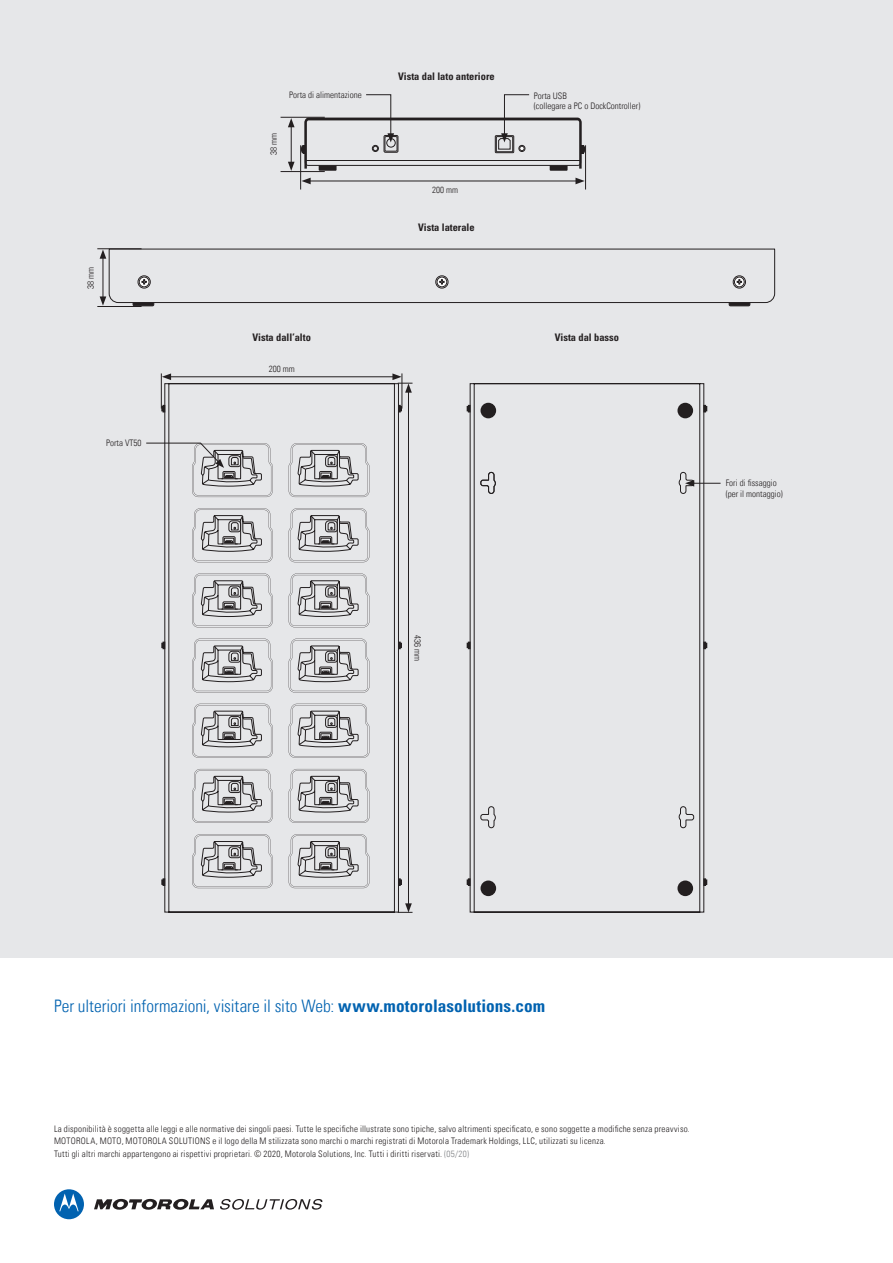
<style>
.page{position:relative;width:893px;height:1263px;background:#fff}
.page>*{position:absolute;margin:0;border:0;box-sizing:border-box;transform-origin:0 0}
.Body_Bold{font:300 condensed 17.25px "Univers LT";color:#0162b0}
.Body{font:700 condensed 10.35px "Univers LT Pro";color:#231f20}
.Body_Text{font:300 condensed 9px/12.3px "Univers LT";letter-spacing:.025em;color:#231f20}
.Body-2{font:300 condensed 9px/10.8px "Univers LT";color:#231f20}
.s1{font-family:"Univers LT Pro";font-weight:700}
.s2{color:#808285}
</style>
<div class="page">
<div style="left:0;top:0;width:893px;height:958px;background:#e6e7e9"></div>
<svg style="left:164px;top:383px;width:235px;height:530px"></svg>
<svg style="left:398px;top:405px;width:4px;height:7px"></svg>
<svg style="left:398px;top:642px;width:4px;height:7px"></svg>
<svg style="left:398px;top:878px;width:4px;height:8px"></svg>
<svg style="left:162px;top:405px;width:3px;height:7px"></svg>
<svg style="left:162px;top:642px;width:3px;height:7px"></svg>
<svg style="left:162px;top:878px;width:3px;height:8px"></svg>
<hr style="left:402px;top:373px;width:1px;height:36px;background:#231f20">
<hr style="left:161px;top:373px;width:1px;height:36px;background:#231f20">
<hr style="left:97px;top:248px;width:45px;height:1px;background:#231f20">
<hr style="left:97px;top:306px;width:45px;height:1px;background:#231f20">
<hr style="left:281px;top:117px;width:44px;height:1px;background:#231f20">
<hr style="left:281px;top:171px;width:44px;height:1px;background:#231f20">
<hr style="left:300px;top:145px;width:1px;height:45px;background:#231f20">
<hr style="left:585px;top:145px;width:1px;height:45px;background:#231f20">
<svg style="left:469px;top:383px;width:235px;height:530px"></svg>
<svg style="left:703px;top:405px;width:4px;height:7px"></svg>
<svg style="left:703px;top:642px;width:4px;height:7px"></svg>
<svg style="left:703px;top:878px;width:4px;height:8px"></svg>
<svg style="left:467px;top:405px;width:3px;height:7px"></svg>
<svg style="left:467px;top:642px;width:3px;height:7px"></svg>
<svg style="left:467px;top:878px;width:3px;height:8px"></svg>
<div style="left:677px;top:403px;width:16px;height:15px;background:#231f20;border-radius:50%"></div>
<div style="left:677px;top:880px;width:16px;height:16px;background:#231f20;border-radius:50%"></div>
<svg style="left:480px;top:472px;width:16px;height:22px"></svg>
<svg style="left:678px;top:807px;width:16px;height:21px"></svg>
<svg style="left:480px;top:807px;width:16px;height:21px"></svg>
<div style="left:480px;top:403px;width:16px;height:15px;background:#231f20;border-radius:50%"></div>
<div style="left:480px;top:880px;width:16px;height:16px;background:#231f20;border-radius:50%"></div>
<hr style="left:308px;top:181px;width:270px;height:1px;background:#231f20">
<svg style="left:301px;top:178px;width:10px;height:6px"></svg>
<svg style="left:575px;top:178px;width:10px;height:6px"></svg>
<hr style="left:291px;top:125px;width:1px;height:39px;background:#231f20">
<svg style="left:288px;top:162px;width:7px;height:9px"></svg>
<svg style="left:288px;top:118px;width:7px;height:9px"></svg>
<svg style="left:301px;top:94px;width:284px;height:77px"></svg>
<hr style="left:169px;top:376px;width:226px;height:1px;background:#231f20">
<svg style="left:162px;top:373px;width:9px;height:7px"></svg>
<hr style="left:408px;top:390px;width:1px;height:516px;background:#231f20">
<svg style="left:392px;top:373px;width:20px;height:20px"></svg>
<svg style="left:398px;top:903px;width:14px;height:10px"></svg>
<svg style="left:678px;top:472px;width:43px;height:22px"></svg>
<svg style="left:100px;top:248px;width:675px;height:58px"></svg>
<svg style="left:146px;top:442px;width:127px;height:55px"></svg>
<svg style="left:192px;top:508px;width:81px;height:54px"></svg>
<svg style="left:192px;top:573px;width:81px;height:54px"></svg>
<svg style="left:192px;top:638px;width:81px;height:55px"></svg>
<svg style="left:192px;top:704px;width:81px;height:54px"></svg>
<svg style="left:192px;top:769px;width:81px;height:54px"></svg>
<svg style="left:192px;top:834px;width:81px;height:54px"></svg>
<svg style="left:289px;top:443px;width:80px;height:54px"></svg>
<svg style="left:289px;top:508px;width:80px;height:54px"></svg>
<svg style="left:289px;top:573px;width:80px;height:54px"></svg>
<svg style="left:289px;top:638px;width:80px;height:55px"></svg>
<svg style="left:289px;top:704px;width:80px;height:54px"></svg>
<svg style="left:289px;top:769px;width:80px;height:54px"></svg>
<svg style="left:289px;top:834px;width:80px;height:54px"></svg>
<svg style="left:94px;top:1199px;width:120px;height:11px"></svg>
<svg style="left:54px;top:1189px;width:30px;height:30px"></svg>
<svg style="left:220px;top:1199px;width:102px;height:10px"></svg>
<p class="Body-2" style="left:85px;top:289px;width:23px;rotate:-90deg">38 mm</p>
<p class="Body-2" style="left:106px;top:437px;width:37px">Porta VT50</p>
<p class="Body" style="left:398px;top:70px;width:98px">Vista dal lato anteriore</p>
<p class="Body-2" style="left:268px;top:155px;width:23px;rotate:-90deg">38 mm</p>
<p class="Body-2" style="left:289px;top:89px;width:74px">Porta di alimentazione</p>
<p class="Body-2" style="left:534px;top:90px;width:34px">Porta USB</p>
<p class="Body-2" style="left:534px;top:101px;width:108px">(collegare a PC o DockController)</p>
<p class="Body-2" style="left:432px;top:184px;width:27px">200 mm</p>
<p class="Body" style="left:418px;top:221px;width:58px">Vista laterale</p>
<p class="Body" style="left:253px;top:331px;width:60px">Vista dall’alto</p>
<p class="Body-2" style="left:269px;top:363px;width:27px">200 mm</p>
<p class="Body-2" style="left:423px;top:635px;width:27px;rotate:90deg">436 mm</p>
<p class="Body" style="left:555px;top:331px;width:66px">Vista dal basso</p>
<p class="Body-2" style="left:726px;top:478px;width:58px">Fori di fissaggio (per il montaggio)</p>
<p class="Body_Bold" style="left:54px;top:995px;width:493px">Per ulteriori informazioni, visitare il sito Web: <span class="s1">www.motorolasolutions.com</span></p>
<p class="Body_Text" style="left:54px;top:1123px;width:637px">La disponibilità è soggetta alle leggi e alle normative dei singoli paesi. Tutte le specifiche illustrate sono tipiche, salvo altrimenti specificato, e sono soggette a modifiche senza preavviso.<br>MOTOROLA, MOTO, MOTOROLA SOLUTIONS e il logo della M stilizzata sono marchi o marchi registrati di Motorola Trademark Holdings, LLC, utilizzati su licenza.<br>Tutti gli altri marchi appartengono ai rispettivi proprietari. © 2020, Motorola Solutions, Inc. Tutti i diritti riservati. <span class="s2">(05/20)</span></p>
</div>
